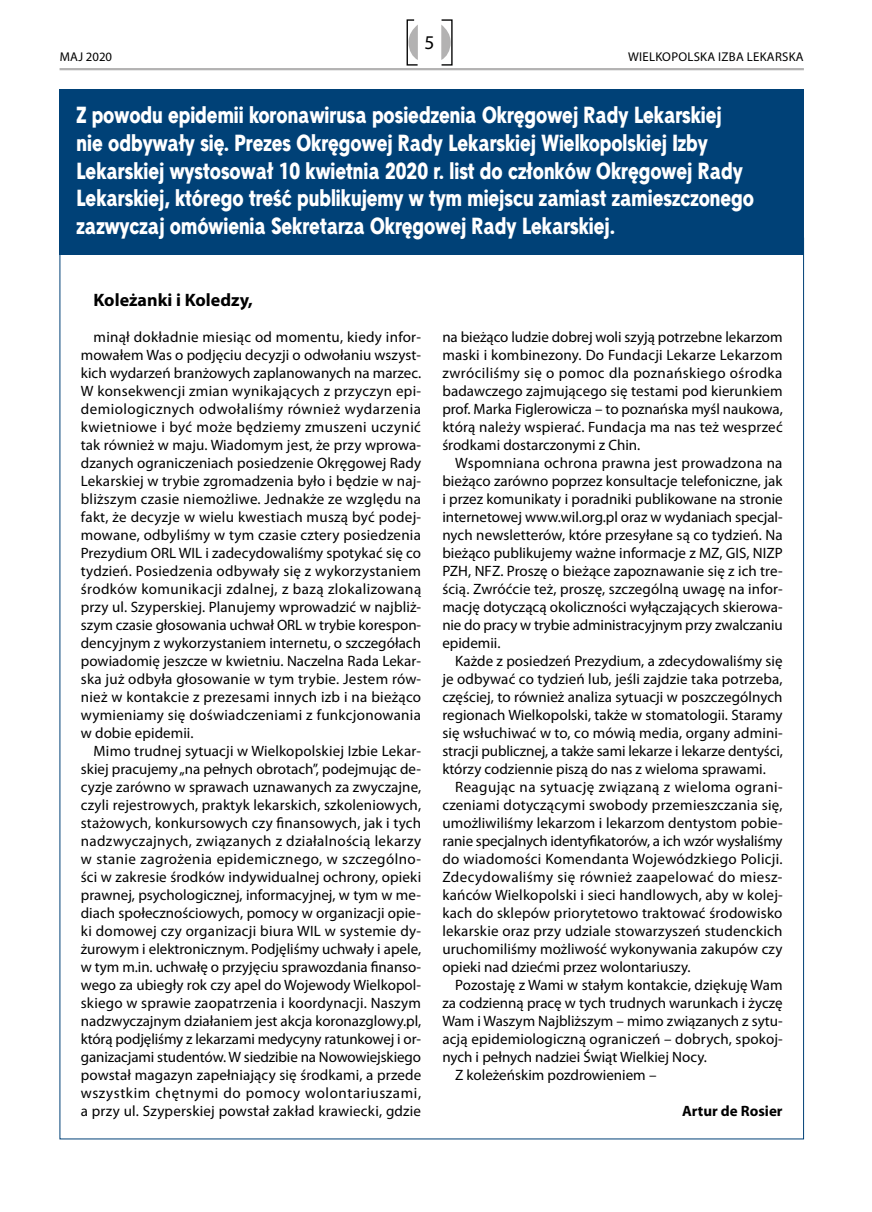
<style>
.page{position:relative;width:872px;height:1212px;background:#fff}
.page>*{position:absolute;margin:0;border:0;box-sizing:border-box;transform-origin:0 0}
.t1{font:22.5px/27.6px "Straight Cnd TTEFN Heavy";color:#fff;scale:1.05 1}
.t2{font:19.5px "Myriad Pro";color:#000}
.t3{font:700 18px "Myriad Pro";color:#000}
.t4{font:15px/18px "Myriad Pro";color:#000;text-align:justify}
.t5{font:700 15px "Myriad Pro";color:#000}
.t6{font:12.75px "Myriad Pro";letter-spacing:.02em;color:#000}
</style>
<div class="page">
<hr style="left:60px;top:68px;width:744px;height:2px;background:#b3b2b2">
<svg style="left:406px;top:19px;width:47px;height:47px"></svg>
<div style="left:60px;top:89px;width:744px;height:166px;background:#004177"></div>
<h2 class="t2" style="left:424px;top:31px;width:12px">5</h2>
<p class="t6" style="left:60px;top:48px;width:54px">MAJ 2020</p>
<p class="t6" style="left:628px;top:48px;width:177px">WIELKOPOLSKA IZBA LEKARSKA</p>
<p class="t1" style="left:77px;top:101px;width:647px">Z powodu epidemii koronawirusa posiedzenia Okręgowej Rady Lekarskiej<br>nie odbywały się. Prezes Okręgowej Rady Lekarskiej Wielkopolskiej Izby Lekarskiej wystosował 10 kwietnia 2020 r. list do członków Okręgowej Rady Lekarskiej, którego treść publikujemy w tym miejscu zamiast zamieszczonego zazwyczaj omówienia Sekretarza Okręgowej Rady Lekarskiej.</p>
<p class="t3" style="left:94px;top:288px;width:161px">Koleżanki i Koledzy,</p>
<p class="t4" style="left:81px;top:328px;width:342px;text-indent:13px">minął dokładnie miesiąc od momentu, kiedy infor&shy;mowałem Was o podjęciu decyzji o odwołaniu wszyst&shy;kich wydarzeń branżowych zaplanowanych na marzec.<br>W konsekwencji zmian wynikających z przyczyn epi&shy;demiologicznych odwołaliśmy również wydarzenia kwietniowe i być może będziemy zmuszeni uczynić tak również w maju. Wiadomym jest, że przy wprowa&shy;dzanych ograniczeniach posiedzenie Okręgowej Rady Lekarskiej w trybie zgromadzenia było i będzie w naj&shy;bliższym czasie niemożliwe. Jednakże ze względu na fakt, że decyzje w wielu kwestiach muszą być podej&shy;mowane, odbyliśmy w tym czasie cztery posiedzenia Prezydium ORL WIL i zadecydowaliśmy spotykać się co tydzień. Posiedzenia odbywały się z wykorzystaniem środków komunikacji zdalnej, z bazą zlokalizowaną przy ul. Szyperskiej. Planujemy wprowadzić w najbliż&shy;szym czasie głosowania uchwał ORL w trybie korespon&shy;dencyjnym z wykorzystaniem internetu, o szczegółach powiadomię jeszcze w kwietniu. Naczelna Rada Lekar&shy;ska już odbyła głosowanie w tym trybie. Jestem rów&shy;nież w kontakcie z prezesami innych izb i na bieżąco wymieniamy się doświadczeniami z funkcjonowania w dobie epidemii.</p>
<p class="t4" style="left:81px;top:742px;width:342px;text-indent:13px">Mimo trudnej sytuacji w Wielkopolskiej Izbie Lekar&shy;skiej pracujemy „na pełnych obrotach”, podejmując de&shy;cyzje zarówno w sprawach uznawanych za zwyczajne, czyli rejestrowych, praktyk lekarskich, szkoleniowych, stażowych, konkursowych czy finansowych, jak i tych nadzwyczajnych, związanych z działalnością lekarzy w stanie zagrożenia epidemicznego, w szczególno&shy;ści w zakresie środków indywidualnej ochrony, opieki prawnej, psychologicznej, informacyjnej, w tym w me&shy;diach społecznościowych, pomocy w organizacji opie&shy;ki domowej czy organizacji biura WIL w systemie dy&shy;żurowym i elektronicznym. Podjęliśmy uchwały i apele, w tym m.in. uchwałę o przyjęciu sprawozdania finanso&shy;wego za ubiegły rok czy apel do Wojewody Wielkopol&shy;skiego w sprawie zaopatrzenia i koordynacji. Naszym nadzwyczajnym działaniem jest akcja koronazglowy.pl, którą podjęliśmy z lekarzami medycyny ratunkowej i or&shy;ganizacjami studentów. W siedzibie na Nowowiejskiego powstał magazyn zapełniający się środkami, a przede wszystkim chętnymi do pomocy wolontariuszami, a przy ul. Szyperskiej powstał zakład krawiecki, gdzie</p>
<p class="t4" style="left:442px;top:328px;width:342px">na bieżąco ludzie dobrej woli szyją potrzebne lekarzom maski i kombinezony. Do Fundacji Lekarze Lekarzom zwróciliśmy się o pomoc dla poznańskiego ośrodka badawczego zajmującego się testami pod kierunkiem prof. Marka Figlerowicza – to poznańska myśl naukowa, którą należy wspierać. Fundacja ma nas też wesprzeć środkami dostarczonymi z Chin.</p>
<p class="t4" style="left:442px;top:454px;width:342px;text-indent:13px">Wspomniana ochrona prawna jest prowadzona na bieżąco zarówno poprzez konsultacje telefoniczne, jak i przez komunikaty i poradniki publikowane na stronie internetowej www.wil.org.pl oraz w wydaniach specjal&shy;nych newsletterów, które przesyłane są co tydzień. Na bieżąco publikujemy ważne informacje z MZ, GIS, NIZP PZH, NFZ. Proszę o bieżące zapoznawanie się z ich tre&shy;ścią. Zwróćcie też, proszę, szczególną uwagę na infor&shy;mację dotyczącą okoliczności wyłączających skierowa&shy;nie do pracy w trybie administracyjnym przy zwalczaniu epidemii.</p>
<p class="t4" style="left:442px;top:652px;width:342px;text-indent:13px">Każde z posiedzeń Prezydium, a zdecydowaliśmy się je odbywać co tydzień lub, jeśli zajdzie taka potrzeba, częściej, to również analiza sytuacji w poszczególnych regionach Wielkopolski, także w stomatologii. Staramy się wsłuchiwać w to, co mówią media, organy admini&shy;stracji publicznej, a także sami lekarze i lekarze dentyści, którzy codziennie piszą do nas z wieloma sprawami.</p>
<p class="t4" style="left:442px;top:778px;width:342px;text-indent:13px">Reagując na sytuację związaną z wieloma ograni&shy;czeniami dotyczącymi swobody przemieszczania się, umożliwiliśmy lekarzom i lekarzom dentystom pobie&shy;ranie specjalnych identyfikatorów, a ich wzór wysłaliśmy do wiadomości Komendanta Wojewódzkiego Policji.<br>Zdecydowaliśmy się również zaapelować do miesz&shy;kańców Wielkopolski i sieci handlowych, aby w kolej&shy;kach do sklepów priorytetowo traktować środowisko lekarskie oraz przy udziale stowarzyszeń studenckich uruchomiliśmy możliwość wykonywania zakupów czy opieki nad dziećmi przez wolontariuszy.</p>
<p class="t4" style="left:455px;top:976px;width:329px">Pozostaję z Wami w stałym kontakcie, dziękuję Wam</p>
<p class="t4" style="left:442px;top:994px;width:342px">za codzienną pracę w tych trudnych warunkach i życzę</p>
<p class="t4" style="left:442px;top:1012px;width:342px">Wam i Waszym Najbliższym – mimo związanych z sytu-</p>
<p class="t4" style="left:442px;top:1030px;width:342px">acją epidemiologiczną ograniczeń – dobrych, spokoj-</p>
<p class="t4" style="left:442px;top:1048px;width:266px">nych i pełnych nadziei Świąt Wielkiej Nocy.</p>
<p class="t4" style="left:455px;top:1066px;width:203px">Z koleżeńskim pozdrowieniem –</p>
<p class="t5" style="left:682px;top:1101px;width:102px">Artur de Rosier</p>
</div>
